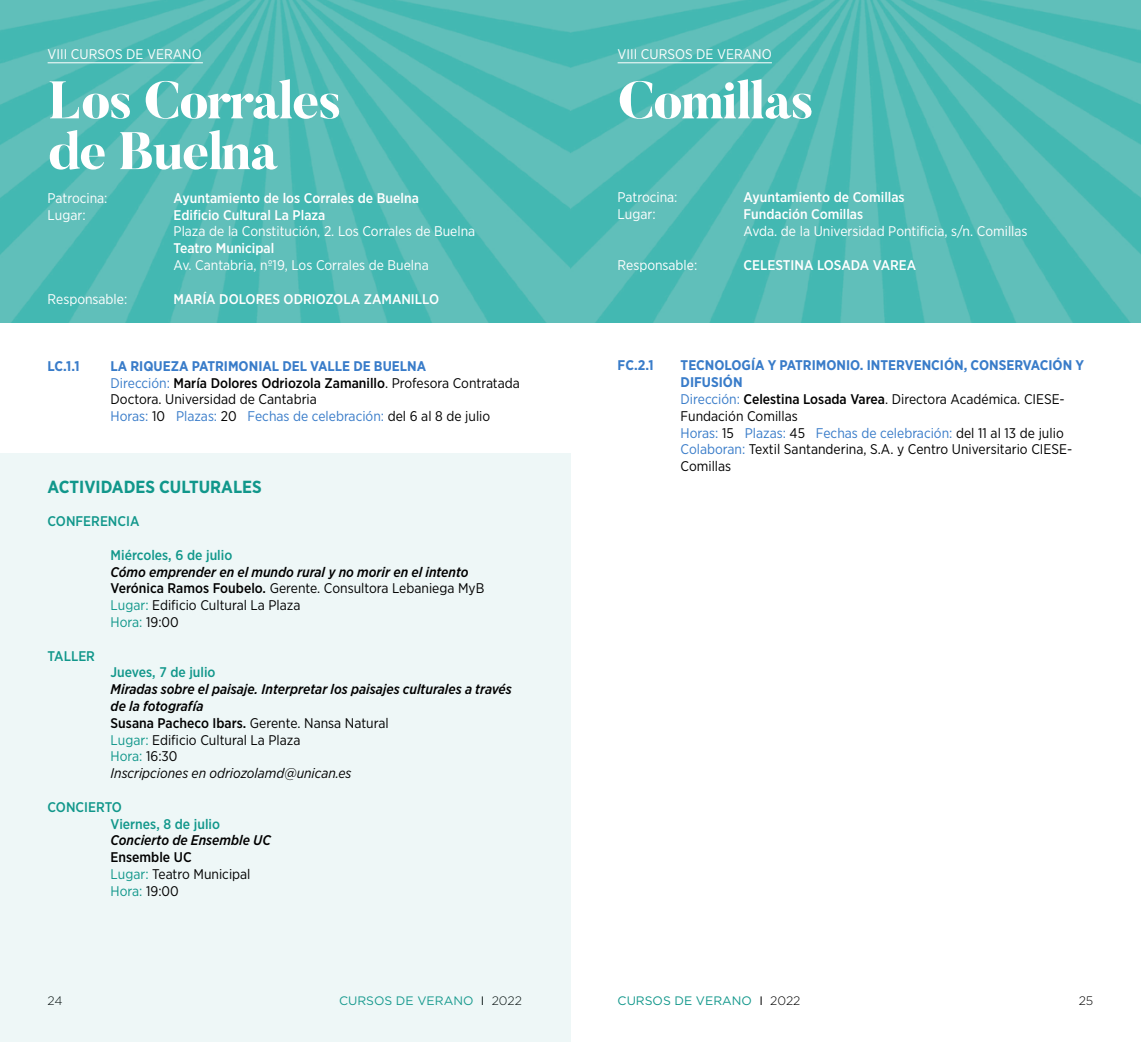
<style>
.page{position:relative;width:1141px;height:1042px;background:#fff}
.page>*{position:absolute;margin:0;border:0;box-sizing:border-box;transform-origin:0 0}
.t1{font:800 52.5px/50.8px "Butler";letter-spacing:-.03em;color:#fff}
.t2{font:700 17.5px "Gotham Narrow";color:#11978b}
.t3{font:14px/16.8px "Gotham Narrow";color:#000}
.t4{font:14px "Gotham Narrow";color:#fff}
.t5{font:italic 500 14px/16.8px "Gotham Narrow";color:#000}
.t6{font:500 14px "Gotham Narrow";color:#fff}
.t7{font:500 14px/16.8px "Gotham Narrow";color:#11978b}
.t8{font:700 14px "Gotham Narrow";color:#397cc9}
.t9{font:12.25px "Gotham";color:#11978b}
.t10{font:300 12.25px "Gotham";color:#000}
.s1{font-weight:700;color:#397cc9}
.s2{color:#397cc9}
.s3{font-weight:500}
.s4{font-weight:500;font-style:italic}
.s5{color:#11978b}
.s6{font-style:normal}
.s7{font-weight:400;font-style:normal}
.s8{font-weight:400;font-style:normal;color:#11978b}
.s9{font-weight:400}
.s10{color:#000}
.s11{font-weight:300;color:#000}
</style>
<div class="page">
<div style="left:0;top:453px;width:570px;height:589px;background:#eef7f7"></div>
<img style="left:0;top:0;width:1141px;height:322px">
<hr style="left:48px;top:62px;width:155px;height:1px;background:#fff">
<hr style="left:618px;top:62px;width:154px;height:1px;background:#fff">
<p class="t4" style="left:48px;top:45px;width:156px">VIII CURSOS DE VERANO</p>
<h1 class="t1" style="left:48px;top:76px;width:296px">Los Corrales de Buelna</h1>
<p class="t4" style="left:48px;top:189px;width:61px">Patrocina:</p>
<p class="t6" style="left:174px;top:189px;width:247px">Ayuntamiento de los Corrales de Buelna</p>
<p class="t4" style="left:48px;top:206px;width:39px">Lugar:</p>
<p class="t6" style="left:174px;top:206px;width:153px">Edificio Cultural La Plaza</p>
<p class="t4" style="left:174px;top:223px;width:303px">Plaza de la Constitución, 2. Los Corrales de Buelna</p>
<p class="t6" style="left:174px;top:239px;width:102px">Teatro Municipal</p>
<p class="t4" style="left:174px;top:256px;width:257px">Av. Cantabria, nº19, Los Corrales de Buelna</p>
<p class="t4" style="left:48px;top:290px;width:81px">Responsable:</p>
<p class="t6" style="left:174px;top:290px;width:267px">MARÍA DOLORES ODRIOZOLA ZAMANILLO</p>
<p class="t8" style="left:48px;top:357px;width:34px">LC.1.1</p>
<p class="t3" style="left:111px;top:357px;width:411px"><span class="s1">LA RIQUEZA PATRIMONIAL DEL VALLE DE BUELNA<br></span><span class="s2">Dirección:</span> <span class="s3">María Dolores Odriozola Zamanillo</span>. Profesora Contratada Doctora. Universidad de Cantabria<br><span class="s2">Horas:</span> 10 <span class="s2">Plazas:</span> 20 <span class="s2">Fechas de celebración:</span> del 6 al 8 de julio</p>
<p class="t2" style="left:48px;top:475px;width:216px">ACTIVIDADES CULTURALES</p>
<p class="t7" style="left:48px;top:513px;width:93px">CONFERENCIA</p>
<p class="t7" style="left:111px;top:546px;width:123px">Miércoles, 6 de julio</p>
<p class="t3" style="left:111px;top:563px;width:375px"><span class="s4">Cómo emprender en el mundo rural y no morir en el intento </span><span class="s3">Verónica Ramos Foubelo.</span> Gerente. Consultora Lebaniega MyB <span class="s5">Lugar:</span> Edificio Cultural La Plaza<br><span class="s5">Hora:</span> 19:00</p>
<p class="t7" style="left:48px;top:647px;width:49px">TALLER</p>
<p class="t7" style="left:111px;top:664px;width:106px">Jueves, 7 de julio</p>
<p class="t5" style="left:111px;top:681px;width:403px">Miradas sobre el paisaje. Interpretar los paisajes culturales a través de la fotografía<br><span class="s6">Susana Pacheco Ibars.</span> <span class="s7">Gerente. Nansa Natural<br></span><span class="s8">Lugar:</span> <span class="s7">Edificio Cultural La Plaza<br></span><span class="s8">Hora:</span> <span class="s7">16:30<br></span><span class="s9">Inscripciones en odriozolamd@unican.es</span></p>
<p class="t7" style="left:111px;top:798px;width:111px;text-indent:-63px">CONCIERTO<br>Viernes, 8 de julio</p>
<p class="t5" style="left:111px;top:832px;width:162px">Concierto de Ensemble UC</p>
<p class="t3" style="left:111px;top:848px;width:141px"><span class="s3">Ensemble UC<br></span><span class="s5">Lugar:</span> Teatro Municipal<br><span class="s5">Hora:</span> 19:00</p>
<p class="t4" style="left:618px;top:45px;width:156px">VIII CURSOS DE VERANO</p>
<h1 class="t1" style="left:618px;top:76px;width:198px">Comillas</h1>
<p class="t4" style="left:618px;top:189px;width:61px">Patrocina:</p>
<p class="t6" style="left:744px;top:189px;width:163px">Ayuntamiento de Comillas</p>
<p class="t4" style="left:618px;top:206px;width:39px">Lugar:</p>
<p class="t6" style="left:744px;top:205px;width:121px">Fundación Comillas</p>
<p class="t4" style="left:744px;top:222px;width:285px">Avda. de la Universidad Pontificia, s/n. Comillas</p>
<p class="t4" style="left:618px;top:256px;width:81px">Responsable:</p>
<p class="t6" style="left:744px;top:256px;width:174px">CELESTINA LOSADA VAREA</p>
<p class="t8" style="left:618px;top:356px;width:38px">FC.2.1</p>
<p class="t3" style="left:681px;top:357px;width:405px"><span class="s1">TECNOLOGÍA Y PATRIMONIO. INTERVENCIÓN, CONSERVACIÓN Y DIFUSIÓN<br></span><span class="s2">Dirección:</span> <span class="s3">Celestina Losada Varea</span>. Directora Académica. CIESE-Fundación Comillas<br><span class="s2">Horas:</span> 15 <span class="s2">Plazas:</span> 45 <span class="s2">Fechas de celebración:</span> del 11 al 13 de julio <span class="s2">Colaboran:</span> Textil Santanderina, S.A. y Centro Universitario CIESE-Comillas</p>
<p class="t10" style="left:48px;top:993px;width:16px">24</p>
<p class="t9" style="left:339px;top:993px;width:184px">CURSOS DE VERANO <span class="s10">I</span> <span class="s11">2022</span></p>
<p class="t9" style="left:618px;top:993px;width:184px">CURSOS DE VERANO <span class="s10">I</span> <span class="s11">2022</span></p>
<p class="t10" style="left:1079px;top:993px;width:16px">25</p>
</div>
